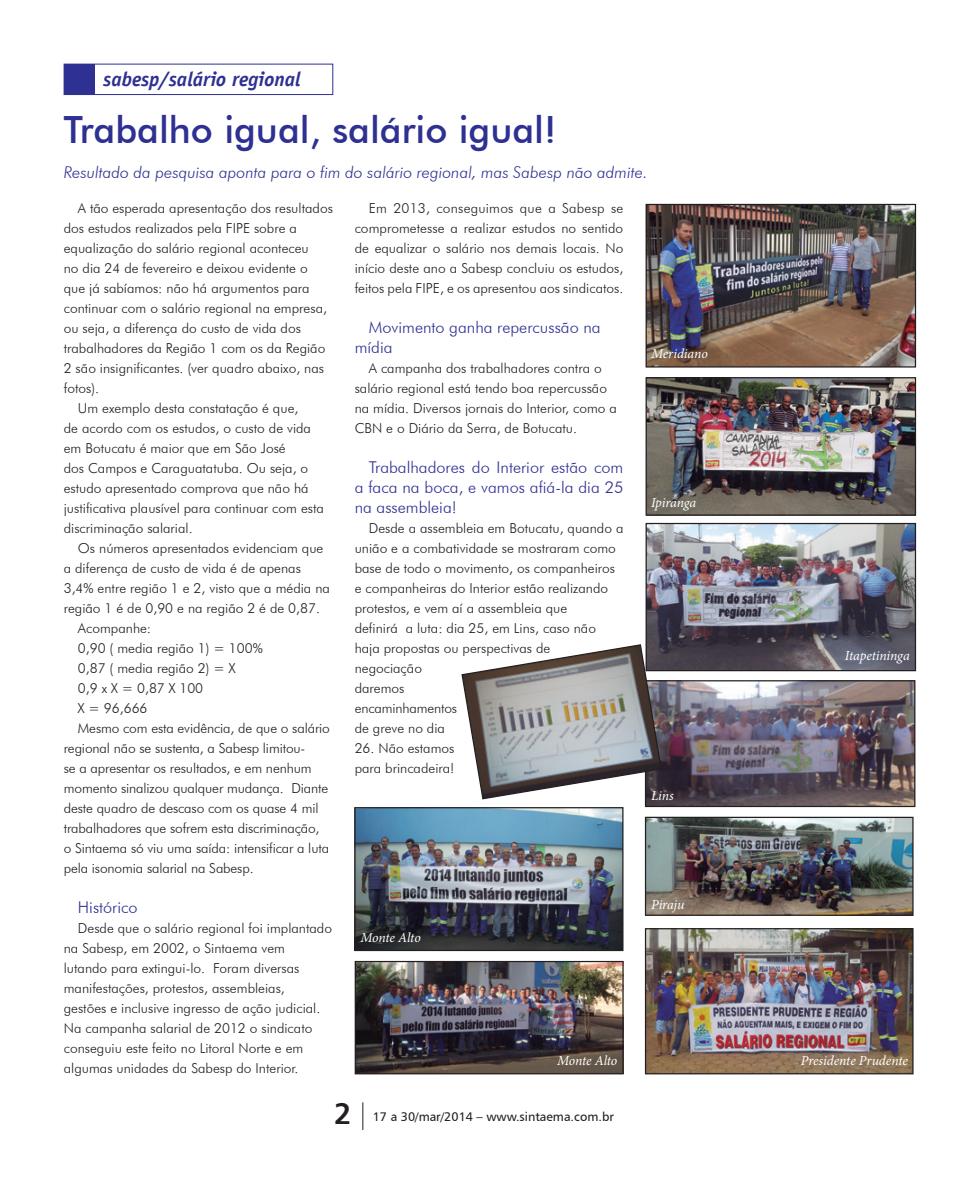
<style>
.page{position:relative;width:978px;height:1191px;background:#fff}
.page>*{position:absolute;margin:0;border:0;box-sizing:border-box;transform-origin:0 0}
.t1{font:500 37.5px "Futura BT";color:#2e3092}
.None-2{font:30px "Humanist 777 BT Bold B";color:#231f20}
.t2{font:italic 700 20px "Officina Sans";color:#2e3092}
.Texto_OK{font:300 16.25px/20px "Futura BT";color:#2e3092}
.Texto_OK-2{font:italic 300 16.25px "Futura BT";color:#2e3092}
.Texto_OK-3{font:300 13.75px/20px "Futura BT";color:#231f20}
.Legenda{font:italic 13.75px "Minion Pro";letter-spacing:-.01em;color:#fff}
.t3{font:12.5px "Humanist 777 BT Roman B";color:#231f20}
</style>
<div class="page">
<svg style="left:363px;top:1102px;width:1px;height:28px"></svg>
<div style="left:64px;top:64px;width:269px;height:31px;background:#fff;border:1px solid #2e3092"></div>
<div style="left:64px;top:64px;width:30px;height:31px;background:#2e3092"></div>
<img style="left:648px;top:379px;width:266px;height:134px">
<div style="left:646px;top:377px;width:270px;height:138px;border:1px solid #231f20"></div>
<img style="left:648px;top:206px;width:266px;height:159px">
<div style="left:646px;top:204px;width:270px;height:163px;border:1px solid #231f20"></div>
<img style="left:648px;top:525px;width:266px;height:144px">
<div style="left:646px;top:523px;width:270px;height:148px;border:1px solid #231f20"></div>
<img style="left:647px;top:682px;width:266px;height:123px">
<div style="left:645px;top:680px;width:270px;height:127px;border:1px solid #231f20"></div>
<img style="left:356px;top:809px;width:265px;height:140px">
<div style="left:354px;top:807px;width:269px;height:144px;border:1px solid #231f20"></div>
<img style="left:357px;top:963px;width:265px;height:109px">
<div style="left:355px;top:961px;width:269px;height:113px;border:1px solid #231f20"></div>
<img style="left:647px;top:818px;width:265px;height:95px">
<div style="left:645px;top:816px;width:269px;height:99px;border:1px solid #231f20"></div>
<img style="left:647px;top:930px;width:265px;height:142px">
<div style="left:645px;top:928px;width:269px;height:146px;border:1px solid #231f20"></div>
<svg style="left:461px;top:643px;width:202px;height:157px"></svg>
<p class="t2" style="left:104px;top:67px;width:199px">sabesp/salário regional</p>
<p class="t1" style="left:64px;top:106px;width:494px">Trabalho igual, salário igual!</p>
<p class="Texto_OK-2" style="left:64px;top:162px;width:585px">Resultado da pesquisa aponta para o fim do salário regional, mas Sabesp não admite.</p>
<p class="Texto_OK-3" style="left:64px;top:198px;width:271px;text-indent:14px">A tão esperada apresentação dos resultados dos estudos realizados pela FIPE sobre a equalização do salário regional aconteceu<br>no dia 24 de fevereiro e deixou evidente o<br>que já sabíamos: não há argumentos para continuar com o salário regional na empresa, ou seja, a diferença do custo de vida dos trabalhadores da Região 1 com os da Região 2 são insignificantes. (ver quadro abaixo, nas fotos).</p>
<p class="Texto_OK-3" style="left:64px;top:398px;width:262px;text-indent:14px">Um exemplo desta constatação é que,<br>de acordo com os estudos, o custo de vida em Botucatu é maior que em São José<br>dos Campos e Caraguatatuba. Ou seja, o estudo apresentado comprova que não há justificativa plausível para continuar com esta discriminação salarial.</p>
<p class="Texto_OK-3" style="left:64px;top:538px;width:268px;text-indent:14px">Os números apresentados evidenciam que a diferença de custo de vida é de apenas 3,4% entre região 1 e 2, visto que a média na região 1 é de 0,90 e na região 2 é de 0,87.</p>
<p class="Texto_OK-3" style="left:78px;top:618px;width:75px">Acompanhe:</p>
<p class="Texto_OK-3" style="left:78px;top:638px;width:186px">0,90 ( media região 1) = 100%</p>
<p class="Texto_OK-3" style="left:78px;top:658px;width:159px">0,87 ( media região 2) = X</p>
<p class="Texto_OK-3" style="left:78px;top:678px;width:127px">0,9 x X = 0,87 X 100</p>
<p class="Texto_OK-3" style="left:78px;top:698px;width:71px">X = 96,666</p>
<p class="Texto_OK-3" style="left:64px;top:718px;width:268px;text-indent:14px">Mesmo com esta evidência, de que o salário regional não se sustenta, a Sabesp limitou-<br>se a apresentar os resultados, e em nenhum momento sinalizou qualquer mudança. Diante deste quadro de descaso com os quase 4 mil trabalhadores que sofrem esta discriminação, o Sintaema só viu uma saída: intensificar a luta pela isonomia salarial na Sabesp.</p>
<p class="Texto_OK" style="left:78px;top:897px;width:61px">Histórico</p>
<p class="Texto_OK-3" style="left:64px;top:918px;width:270px;text-indent:14px">Desde que o salário regional foi implantado na Sabesp, em 2002, o Sintaema vem<br>lutando para extingui-lo. Foram diversas manifestações, protestos, assembleias,<br>gestões e inclusive ingresso de ação judicial.<br>Na campanha salarial de 2012 o sindicato conseguiu este feito no Litoral Norte e em algumas unidades da Sabesp do Interior.</p>
<p class="Texto_OK-3" style="left:355px;top:198px;width:270px;text-align:justify;text-indent:14px">Em 2013, conseguimos que a Sabesp se comprometesse a realizar estudos no sentido de equalizar o salário nos demais locais. No início deste ano a Sabesp concluiu os estudos, feitos pela FIPE, e os apresentou aos sindicatos.</p>
<p class="Texto_OK" style="left:355px;top:317px;width:247px;text-indent:14px">Movimento ganha repercussão na mídia</p>
<p class="Texto_OK-3" style="left:355px;top:358px;width:264px;text-indent:14px">A campanha dos trabalhadores contra o salário regional está tendo boa repercussão na mídia. Diversos jornais do Interior, como a CBN e o Diário da Serra, de Botucatu.</p>
<p class="Texto_OK" style="left:355px;top:457px;width:270px;text-align:justify;text-indent:14px">Trabalhadores do Interior estão com a faca na boca, e vamos afiá-la dia 25 na assembleia!</p>
<p class="Texto_OK-3" style="left:355px;top:518px;width:270px;text-indent:14px">Desde a assembleia em Botucatu, quando a união e a combatividade se mostraram como base de todo o movimento, os companheiros e companheiras do Interior estão realizando protestos, e vem aí a assembleia que<br>definirá a luta: dia 25, em Lins, caso não haja propostas ou perspectivas de<br>negociação<br>daremos<br>encaminhamentos<br>de greve no dia</p>
<p class="Texto_OK-3" style="left:355px;top:738px;width:101px">26. Não estamos para brincadeira!</p>
<p class="Legenda" style="left:651px;top:344px;width:58px">Meridiano</p>
<p class="Legenda" style="left:651px;top:493px;width:47px">Ipiranga</p>
<p class="Legenda" style="left:651px;top:786px;width:24px">Lins</p>
<p class="Legenda" style="left:361px;top:928px;width:62px">Monte Alto</p>
<p class="Legenda" style="left:651px;top:895px;width:35px">Piraju</p>
<p class="Legenda" style="left:845px;top:646px;width:66px">Itapetininga</p>
<p class="Legenda" style="left:557px;top:1050px;width:62px">Monte Alto</p>
<p class="Legenda" style="left:801px;top:1051px;width:109px">Presidente Prudente</p>
<p class="None-2" style="left:334px;top:1094px;width:19px">2</p>
<p class="t3" style="left:373px;top:1108px;width:243px">17 a 30/mar/2014 – www.sintaema.com.br</p>
</div>
